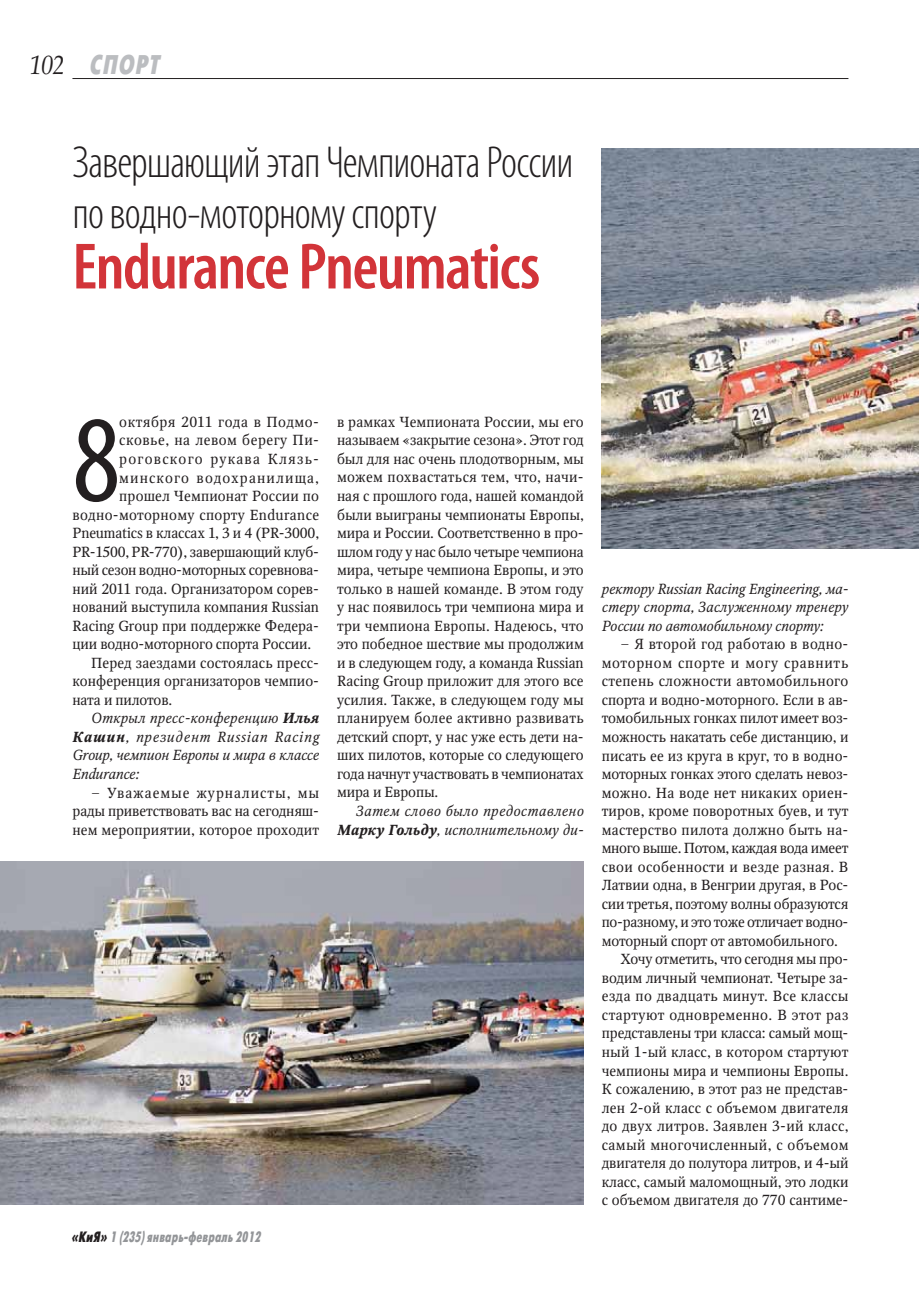
<style>
.page{position:relative;width:919px;height:1289px;background:#fff}
.page>*{position:absolute;margin:0;border:0;box-sizing:border-box;transform-origin:0 0}
.t1{font:condensed 124.5px "Myriad Pro";color:#231f20}
.t2{font:600 condensed 66px "Myriad Pro";letter-spacing:-.025em;color:#d23439}
.t3{font:300 condensed 45px/51px "Myriad Pro";letter-spacing:-.02em;color:#231f20}
.t4{font:italic 27px "Futuris X Cond C";color:#bbbdc0}
.t5{font:italic 15px "Futuris X Cond C";color:#939598;scale:.9 1}
.t6{font:14.55px/18.5px "Octava C";color:#231f20;text-align:justify}
.t7{font:italic 14.55px/18.5px "Octava C";letter-spacing:.01em;color:#231f20;text-align:right}
.t8{font:14.55px "Octava C";letter-spacing:.025em;color:#231f20}
.t9{font:14.55px "Octava C";letter-spacing:.02em;color:#231f20}
.t10{font:14.55px "Octava C";letter-spacing:-.02em;color:#231f20}
.t11{font:italic 14.55px "Octava C";letter-spacing:-.01em;color:#231f20}
.t12{font:14.55px "Octava C";letter-spacing:-.025em;color:#231f20}
.t13{font:italic 14.55px "Octava C";letter-spacing:.06em;color:#231f20}
.t14{font:14.55px "Octava C";letter-spacing:.045em;color:#231f20}
.t15{font:14.55px "Octava C";letter-spacing:.035em;color:#231f20}
.t16{font:14.55px "Octava C";letter-spacing:.04em;color:#231f20}
.t17{font:14.55px "Octava C";letter-spacing:.08em;color:#231f20}
.t18{font:14.55px "Octava C";letter-spacing:.075em;color:#231f20}
.s1{font-family:"Palatino Linotype";color:#231f20}
.s2{font-weight:700}
.s3{color:#231f20}
</style>
<div class="page">
<hr style="left:72px;top:78px;width:776px;height:1px;background:#231f20">
<img style="left:601px;top:149px;width:317px;height:399px">
<img style="left:0;top:861px;width:583px;height:343px">
<h3 class="t4" style="left:30px;top:49px;width:136px"><span class="s1">102</span> СПОРТ</h3>
<h3 class="t3" style="left:72px;top:136px;width:502px">Завершающий этап Чемпионата России по водно-моторному спорту</h3>
<h2 class="t2" style="left:72px;top:227px;width:469px">Endurance Pneumatics</h2>
<h1 class="t1" style="left:72px;top:385px;width:49px">8</h1>
<p class="t16" style="left:119px;top:415px;width:201px">октября 2011 года в Подмо-</p>
<p class="t15" style="left:119px;top:434px;width:201px">сковье, на левом берегу Пи-</p>
<p class="t17" style="left:119px;top:452px;width:201px">роговского рукава Клязь-</p>
<p class="t18" style="left:119px;top:471px;width:201px">минского водохранилища,</p>
<p class="t6" style="left:119px;top:488px;width:201px">прошел Чемпионат России по</p>
<p class="t8" style="left:72px;top:508px;width:248px">водно-моторному спорту Endurance</p>
<p class="t6" style="left:72px;top:525px;width:248px">Pneumatics в классах 1, 3 и 4 (PR-3000,</p>
<p class="t6" style="left:72px;top:543px;width:248px">PR-1500, PR-770), завершающий клуб-</p>
<p class="t10" style="left:72px;top:564px;width:248px">ный сезон водно-моторных соревнова-</p>
<p class="t6" style="left:72px;top:580px;width:248px">ний 2011 года. Организатором сорев-</p>
<p class="t6" style="left:72px;top:599px;width:248px">нований выступила компания Russian</p>
<p class="t6" style="left:72px;top:617px;width:248px">Racing Group при поддержке Федера-</p>
<p class="t6" style="left:72px;top:636px;width:240px">ции водно-моторного спорта России.</p>
<p class="t6" style="left:91px;top:654px;width:229px">Перед заездами состоялась пресс-</p>
<p class="t6" style="left:72px;top:673px;width:248px">конференция организаторов чемпио-</p>
<p class="t6" style="left:72px;top:691px;width:101px">ната и пилотов.</p>
<p class="t7" style="left:91px;top:710px;width:229px">Открыл пресс-конференцию <span class="s2">Илья</span></p>
<p class="t13" style="left:72px;top:730px;width:248px"><span class="s2">Кашин</span>, президент Russian Racing</p>
<p class="t11" style="left:72px;top:749px;width:248px">Group, чемпион Европы и мира в классе</p>
<p class="t11" style="left:72px;top:767px;width:68px">Endurance:</p>
<p class="t6" style="left:72px;top:784px;width:248px;text-indent:19px">– Уважаемые журналисты, мы рады приветствовать вас на сегодняш&shy;нем мероприятии, которое проходит</p>
<p class="t5" style="left:71px;top:1228px;width:215px"><span class="s3">«КиЯ»</span> 1 (235)январь-февраль 2012</p>
<p class="t6" style="left:337px;top:414px;width:248px">в рамках Чемпионата России, мы его называем «закрытие сезона». Этот год был для нас очень плодотворным, мы можем похвастаться тем, что, начи&shy;ная с прошлого года, нашей командой были выиграны чемпионаты Европы, мира и России. Соответственно в про&shy;шлом году у нас было четыре чемпиона мира, четыре чемпиона Европы, и это только в нашей команде. В этом году у нас появилось три чемпиона мира и три чемпиона Европы. Надеюсь, что это победное шествие мы продолжим и в следующем году, а команда Russian Racing Group приложит для этого все усилия. Также, в следующем году мы планируем более активно развивать детский спорт, у нас уже есть дети на&shy;ших пилотов, которые со следующего года начнут участвовать в чемпионатах мира и Европы.</p>
<p class="t7" style="left:337px;top:803px;width:248px">Затем слово было предоставлено<br><span class="s2">Марку Гольду</span>, исполнительному ди-</p>
<p class="t7" style="left:601px;top:580px;width:248px;text-align:justify">ректору Russian Racing Engineering, ма&shy;стеру спорта, Заслуженному тренеру России по автомобильному спорту:</p>
<p class="t8" style="left:620px;top:638px;width:229px">– Я второй год работаю в водно-</p>
<p class="t14" style="left:601px;top:656px;width:248px">моторном спорте и могу сравнить</p>
<p class="t9" style="left:601px;top:675px;width:248px">степень сложности автомобильного</p>
<p class="t6" style="left:601px;top:691px;width:248px">спорта и водно-моторного. Если в ав-</p>
<p class="t6" style="left:601px;top:710px;width:248px">томобильных гонках пилот имеет воз-</p>
<p class="t6" style="left:601px;top:728px;width:248px">можность накатать себе дистанцию, и</p>
<p class="t6" style="left:601px;top:747px;width:248px">писать ее из круга в круг, то в водно-</p>
<p class="t6" style="left:601px;top:766px;width:248px">моторных гонках этого сделать невоз-</p>
<p class="t9" style="left:601px;top:786px;width:248px">можно. На воде нет никаких ориен-</p>
<p class="t6" style="left:601px;top:803px;width:248px">тиров, кроме поворотных буев, и тут</p>
<p class="t6" style="left:601px;top:821px;width:248px">мастерство пилота должно быть на-</p>
<p class="t10" style="left:601px;top:841px;width:248px">много выше. Потом, каждая вода имеет</p>
<p class="t8" style="left:601px;top:860px;width:248px">свои особенности и везде разная. В</p>
<p class="t6" style="left:601px;top:877px;width:248px">Латвии одна, в Венгрии другая, в Рос-</p>
<p class="t6" style="left:601px;top:895px;width:248px">сии третья, поэтому волны образуются</p>
<p class="t12" style="left:601px;top:916px;width:248px">по-разному, и это тоже отличает водно-</p>
<p class="t6" style="left:601px;top:932px;width:237px">моторный спорт от автомобильного.</p>
<p class="t6" style="left:620px;top:951px;width:229px">Хочу отметить, что сегодня мы про-</p>
<p class="t6" style="left:601px;top:969px;width:248px">водим личный чемпионат. Четыре за-</p>
<p class="t8" style="left:601px;top:990px;width:248px">езда по двадцать минут. Все классы</p>
<p class="t8" style="left:601px;top:1008px;width:248px">стартуют одновременно. В этот раз</p>
<p class="t6" style="left:601px;top:1025px;width:248px">представлены три класса: самый мощ-</p>
<p class="t6" style="left:601px;top:1043px;width:248px">ный 1-ый класс, в котором стартуют</p>
<p class="t6" style="left:601px;top:1062px;width:248px">чемпионы мира и чемпионы Европы.</p>
<p class="t6" style="left:601px;top:1080px;width:248px">К сожалению, в этот раз не представ-</p>
<p class="t9" style="left:601px;top:1101px;width:248px">лен 2-ой класс с объемом двигателя</p>
<p class="t9" style="left:601px;top:1119px;width:248px">до двух литров. Заявлен 3-ий класс,</p>
<p class="t8" style="left:601px;top:1138px;width:248px">самый многочисленный, с объемом</p>
<p class="t6" style="left:601px;top:1155px;width:248px">двигателя до полутора литров, и 4-ый</p>
<p class="t6" style="left:601px;top:1173px;width:248px">класс, самый маломощный, это лодки</p>
<p class="t6" style="left:601px;top:1192px;width:248px">с объемом двигателя до 770 сантиме-</p>
</div>
